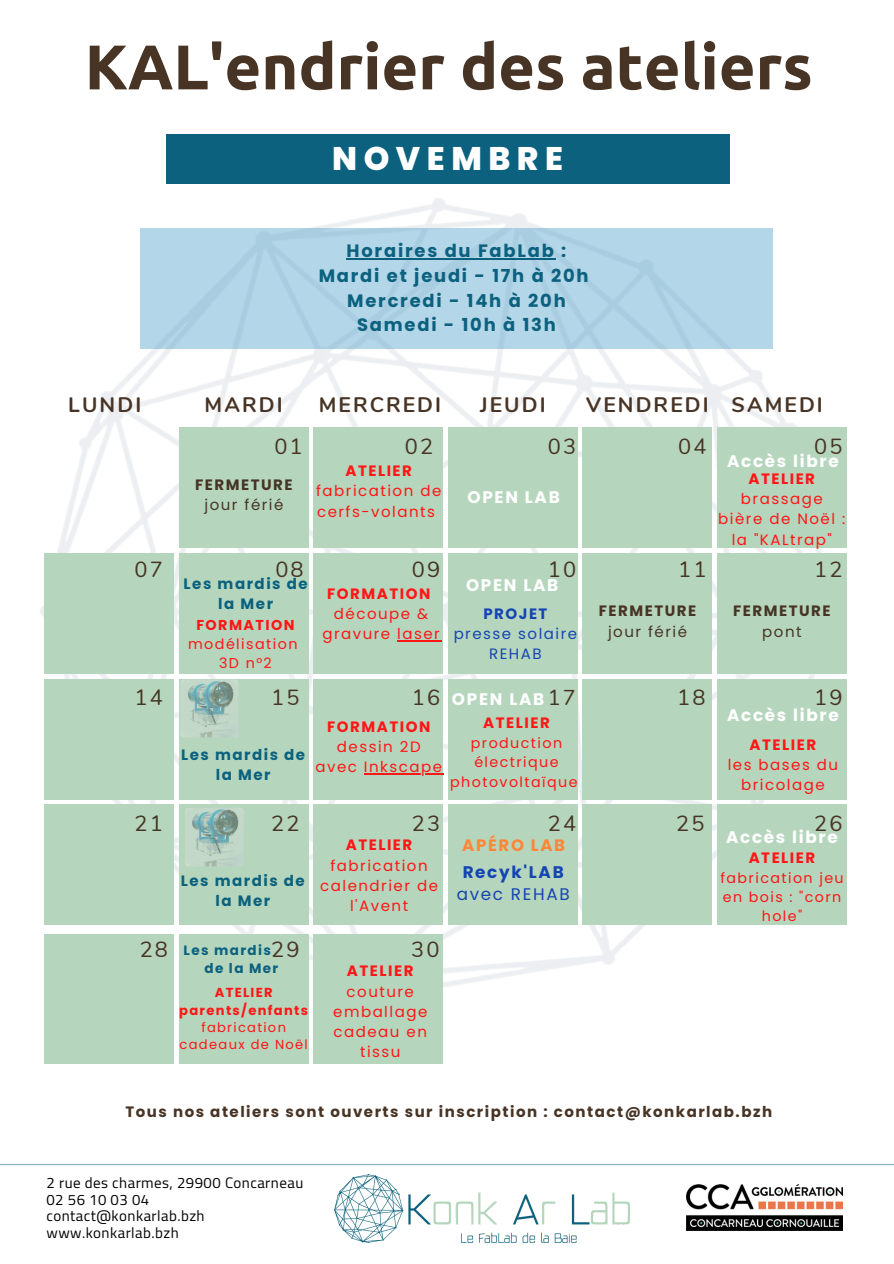
<style>
.page{position:relative;width:894px;height:1264px;background:#fff}
.page>*{position:absolute;margin:0;border:0;box-sizing:border-box;transform-origin:0 0}
.t1{font:700 63px "Ubuntu";color:#473425}
.t2{font:800 32.7px "Poppins";letter-spacing:.2em;color:#fff}
.t3{font:21.75px "Nunito";letter-spacing:.1em;color:#473425}
.t4{font:21.45px "Nunito";color:#473425}
.t5{font:700 21px "Nunito";letter-spacing:.1em;color:#473425}
.t6{font:700 17.85px/24.8px "Poppins";letter-spacing:.1em;color:#0b617e;text-align:center}
.t7{font:700 16.8px "Poppins";letter-spacing:.1em;color:#fff}
.t8{font:700 16.8px "Poppins";letter-spacing:.1em;color:#1545b2}
.t9{font:16.8px "Poppins";letter-spacing:.1em;color:#1545b2}
.t10{font:700 16.5px "Poppins";letter-spacing:.1em;color:#ff8639}
.t11{font:15px/20.2px "Poppins";letter-spacing:.1em;color:#ff1616;text-align:center}
.t12{font:700 15px "Poppins";letter-spacing:.1em;color:#473425}
.t13{font:15px/17px "Cairo";letter-spacing:.03em;color:#000}
.t14{font:700 15px "Poppins";letter-spacing:.1em;color:#ff1616}
.t15{font:700 15px/20.2px "Poppins";letter-spacing:.1em;color:#0b617e;text-align:center}
.t16{font:15px "Poppins";letter-spacing:.1em;color:#473425}
.t17{font:15px/20.2px "Poppins";letter-spacing:.1em;color:#1545b2;text-align:center}
.t18{font:700 15px "Poppins";letter-spacing:.1em;color:#1545b2}
.t19{font:14.25px/19.2px "Poppins";letter-spacing:.1em;color:#ff1616;text-align:center}
.t20{font:700 14.25px "Poppins";letter-spacing:.1em;color:#ff1616}
.t21{font:700 13.5px/18px "Poppins";letter-spacing:.1em;color:#0b617e}
.t22{font:13.05px/17.4px "Poppins";letter-spacing:.1em;color:#ff1616;text-align:center}
.t23{font:700 13.05px/17.4px "Poppins";letter-spacing:.1em;color:#ff1616;text-align:center}
.s1{font-family:"Nunito";font-weight:400;font-size:21.75px;color:#473425}
</style>
<div class="page">
<img style="left:40px;top:158px;width:807px;height:906px">
<div style="left:166px;top:134px;width:563px;height:50px;background:#0b617e"></div>
<div style="left:44px;top:553px;width:130px;height:121px;background:#b5d6bd"></div>
<div style="left:44px;top:679px;width:130px;height:120px;background:#b5d6bd"></div>
<div style="left:44px;top:804px;width:130px;height:121px;background:#b5d6bd"></div>
<div style="left:313px;top:553px;width:130px;height:121px;background:#b5d6bd"></div>
<div style="left:313px;top:679px;width:130px;height:120px;background:#b5d6bd"></div>
<div style="left:313px;top:804px;width:130px;height:121px;background:#b5d6bd"></div>
<div style="left:717px;top:427px;width:129px;height:121px;background:#b5d6bd"></div>
<div style="left:717px;top:553px;width:129px;height:121px;background:#b5d6bd"></div>
<div style="left:717px;top:679px;width:129px;height:120px;background:#b5d6bd"></div>
<div style="left:179px;top:553px;width:129px;height:121px;background:#b5d6bd"></div>
<div style="left:179px;top:679px;width:129px;height:120px;background:#b5d6bd"></div>
<div style="left:179px;top:804px;width:129px;height:121px;background:#b5d6bd"></div>
<div style="left:582px;top:427px;width:130px;height:121px;background:#b5d6bd"></div>
<div style="left:582px;top:553px;width:130px;height:121px;background:#b5d6bd"></div>
<div style="left:582px;top:679px;width:130px;height:120px;background:#b5d6bd"></div>
<div style="left:448px;top:427px;width:129px;height:121px;background:#b5d6bd"></div>
<div style="left:448px;top:553px;width:129px;height:121px;background:#b5d6bd"></div>
<div style="left:448px;top:679px;width:129px;height:120px;background:#b5d6bd"></div>
<div style="left:448px;top:804px;width:129px;height:121px;background:#b5d6bd"></div>
<div style="left:582px;top:804px;width:130px;height:121px;background:#b5d6bd"></div>
<div style="left:717px;top:804px;width:129px;height:121px;background:#b5d6bd"></div>
<hr style="left:0;top:1163px;width:893px;height:2px;background:#0b617e">
<img style="left:334px;top:1174px;width:295px;height:68px">
<img style="left:686px;top:1184px;width:156px;height:46px">
<div style="left:44px;top:934px;width:130px;height:129px;background:#b5d6bd"></div>
<div style="left:179px;top:934px;width:129px;height:129px;background:#b5d6bd"></div>
<img style="left:180px;top:679px;width:58px;height:58px;border-radius:4px">
<img style="left:185px;top:807px;width:59px;height:59px;border-radius:4px">
<div style="left:313px;top:934px;width:130px;height:129px;background:#b5d6bd"></div>
<hr style="left:397px;top:640px;width:44px;height:1px;background:#ff1616">
<hr style="left:364px;top:773px;width:79px;height:1px;background:#ff1616">
<div style="left:140px;top:228px;width:632px;height:121px;background:#b3d6e8"></div>
<hr style="left:346px;top:258px;width:209px;height:1px;background:#0b617e">
<div style="left:313px;top:427px;width:130px;height:121px;background:#b5d6bd"></div>
<div style="left:179px;top:427px;width:129px;height:121px;background:#b5d6bd"></div>
<h1 class="t1" style="left:85px;top:31px;width:729px">KAL'endrier des ateliers</h1>
<h2 class="t2" style="left:332px;top:135px;width:232px">NOVEMBRE</h2>
<p class="t6" style="left:318px;top:238px;width:271px">Horaires du FabLab :<br>Mardi et jeudi - 17h à 20h<br>Mercredi - 14h à 20h<br>Samedi - 10h à 13h</p>
<h3 class="t5" style="left:68px;top:390px;width:74px">LUNDI</h3>
<h3 class="t5" style="left:204px;top:390px;width:80px">MARDI</h3>
<h3 class="t5" style="left:318px;top:390px;width:124px">MERCREDI</h3>
<h3 class="t5" style="left:480px;top:390px;width:67px">JEUDI</h3>
<h3 class="t5" style="left:586px;top:390px;width:238px">VENDREDI SAMEDI</h3>
<h3 class="t3" style="left:274px;top:432px;width:30px">01</h3>
<h3 class="t3" style="left:404px;top:432px;width:30px">02</h3>
<p class="t14" style="left:345px;top:460px;width:68px">ATELIER</p>
<p class="t11" style="left:316px;top:481px;width:127px;text-align:left">fabrication de cerfs-volants</p>
<p class="t12" style="left:195px;top:474px;width:99px">FERMETURE</p>
<p class="t16" style="left:204px;top:494px;width:80px">jour férié</p>
<h3 class="t3" style="left:547px;top:432px;width:30px">03</h3>
<h3 class="t3" style="left:678px;top:432px;width:30px">04</h3>
<p class="t7" style="left:467px;top:485px;width:94px">OPEN LAB</p>
<h3 class="t3" style="left:813px;top:432px;width:30px">05</h3>
<p class="t7" style="left:727px;top:449px;width:113px">Accès libre</p>
<p class="t14" style="left:748px;top:468px;width:68px">ATELIER</p>
<p class="t11" style="left:718px;top:489px;width:128px">brassage bière de Noël : la "KALtrap"</p>
<h3 class="t3" style="left:134px;top:554px;width:30px">07</h3>
<h3 class="t3" style="left:275px;top:554px;width:30px">08</h3>
<p class="t15" style="left:183px;top:573px;width:126px">Les mardis de la Mer</p>
<p class="t20" style="left:196px;top:614px;width:100px">FORMATION</p>
<p class="t19" style="left:188px;top:634px;width:111px">modélisation<br>3D n°2</p>
<h3 class="t3" style="left:412px;top:554px;width:30px">09</h3>
<h3 class="t3" style="left:547px;top:554px;width:30px">10</h3>
<p class="t14" style="left:327px;top:582px;width:105px">FORMATION</p>
<p class="t11" style="left:322px;top:603px;width:119px">découpe &amp; gravure laser</p>
<p class="t7" style="left:466px;top:574px;width:94px">OPEN LAB</p>
<p class="t18" style="left:483px;top:603px;width:66px">PROJET</p>
<p class="t17" style="left:453px;top:623px;width:125px">presse solaire<br>REHAB</p>
<h3 class="t3" style="left:678px;top:554px;width:30px">11</h3>
<p class="t12" style="left:598px;top:600px;width:99px">FERMETURE</p>
<p class="t16" style="left:608px;top:621px;width:80px">jour férié</p>
<h3 class="t3" style="left:813px;top:554px;width:30px">12</h3>
<p class="t12" style="left:733px;top:600px;width:99px">FERMETURE</p>
<p class="t16" style="left:762px;top:621px;width:41px">pont</p>
<h3 class="t3" style="left:134px;top:683px;width:30px">14</h3>
<h3 class="t3" style="left:271px;top:683px;width:30px">15</h3>
<p class="t15" style="left:181px;top:744px;width:126px">Les mardis de la Mer</p>
<h3 class="t3" style="left:412px;top:683px;width:30px">16</h3>
<h3 class="t4" style="left:547px;top:683px;width:29px">17</h3>
<p class="t7" style="left:452px;top:687px;width:94px">OPEN LAB</p>
<p class="t14" style="left:327px;top:716px;width:105px">FORMATION</p>
<p class="t11" style="left:315px;top:736px;width:128px">dessin 2D avec Inkscape</p>
<p class="t14" style="left:483px;top:712px;width:68px">ATELIER</p>
<p class="t19" style="left:450px;top:733px;width:129px">production électrique photovoltaïque</p>
<h3 class="t3" style="left:677px;top:683px;width:30px">18</h3>
<h3 class="t3" style="left:813px;top:683px;width:30px">19</h3>
<p class="t7" style="left:727px;top:703px;width:113px">Accès libre</p>
<p class="t14" style="left:749px;top:733px;width:68px">ATELIER</p>
<p class="t11" style="left:727px;top:754px;width:112px">les bases du bricolage</p>
<h3 class="t3" style="left:134px;top:809px;width:30px">21</h3>
<h3 class="t3" style="left:271px;top:809px;width:30px">22</h3>
<p class="t15" style="left:181px;top:870px;width:126px">Les mardis de la Mer</p>
<h3 class="t3" style="left:412px;top:809px;width:30px">23</h3>
<p class="t14" style="left:346px;top:834px;width:68px">ATELIER</p>
<p class="t11" style="left:320px;top:855px;width:119px">fabrication calendrier de l'Avent</p>
<h3 class="t3" style="left:547px;top:809px;width:30px">24</h3>
<p class="t10" style="left:462px;top:833px;width:104px">APÉRO LAB</p>
<p class="t8" style="left:462px;top:860px;width:102px">Recyk'LAB</p>
<p class="t9" style="left:456px;top:882px;width:114px">avec REHAB</p>
<h3 class="t3" style="left:676px;top:809px;width:30px">25</h3>
<h3 class="t3" style="left:813px;top:809px;width:30px">26</h3>
<p class="t7" style="left:726px;top:825px;width:113px">Accès libre</p>
<p class="t14" style="left:748px;top:846px;width:68px">ATELIER</p>
<p class="t19" style="left:720px;top:868px;width:125px">fabrication jeu en bois : "corn hole"</p>
<p class="t21" style="left:204px;top:941px;width:75px;text-indent:-65px"><span class="s1">28</span> Les mardis de la Mer</p>
<h3 class="t3" style="left:271px;top:934px;width:30px">29</h3>
<p class="t23" style="left:179px;top:983px;width:130px">ATELIER parents/enfants</p>
<p class="t22" style="left:179px;top:1018px;width:130px">fabrication cadeaux de Noël</p>
<h3 class="t3" style="left:411px;top:934px;width:30px">30</h3>
<p class="t14" style="left:347px;top:960px;width:68px">ATELIER</p>
<p class="t11" style="left:333px;top:981px;width:96px">couture emballage cadeau en tissu</p>
<p class="t12" style="left:125px;top:1101px;width:648px">Tous nos ateliers sont ouverts sur inscription : contact@konkarlab.bzh</p>
<p class="t13" style="left:46px;top:1173px;width:258px">2 rue des charmes, 29900 Concarneau<br>02 56 10 03 04 contact@konkarlab.bzh www.konkarlab.bzh</p>
</div>
